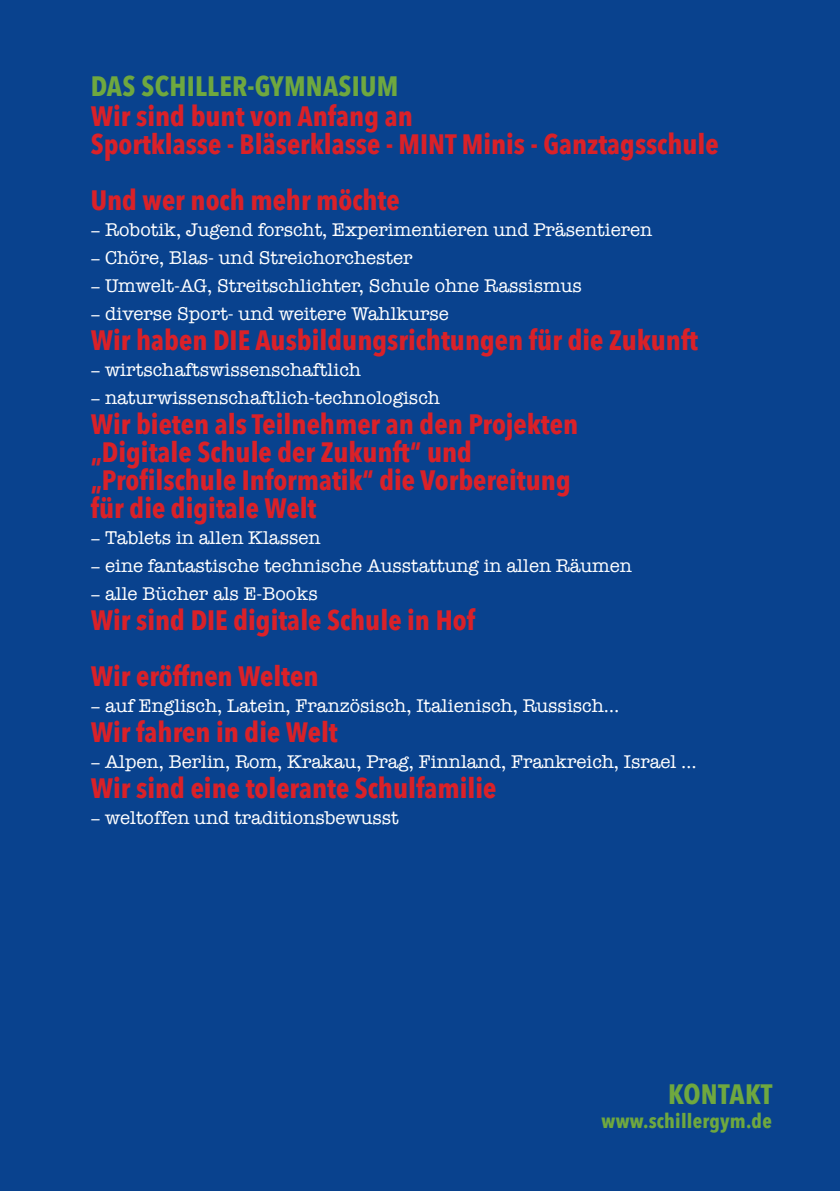
<style>
.page{position:relative;width:840px;height:1191px;background:#fff}
.page>*{position:absolute;margin:0;border:0;box-sizing:border-box;transform-origin:0 0}
.t1{font:700 28px/28px "Avenir Next Condensed";color:#da2128}
.t2{font:700 28px "Avenir Next Condensed";letter-spacing:.01em;color:#6fa83f}
.t3{font:700 20px "Avenir Next Condensed";letter-spacing:.01em;color:#6fa83f}
.t4{font:19px "American Typewriter";color:#fff}
</style>
<div class="page">
<div style="left:0;top:0;width:839px;height:1191px;background:#09428e"></div>
<h1 class="t2" style="left:91px;top:69px;width:309px">Das Schiller-Gymnasium</h1>
<h1 class="t1" style="left:91px;top:102px;width:323px">Wir sind bunt von Anfang an<br>Sportklasse - Bläserklasse - MINT</h1>
<h1 class="t1" style="left:461px;top:130px;width:258px">Minis - Ganztagsschule</h1>
<h1 class="t1" style="left:91px;top:186px;width:310px">Und wer noch mehr möchte</h1>
<p class="t4" style="left:91px;top:215px;width:562px">– Robotik, Jugend forscht, Experimentieren und Präsentieren</p>
<p class="t4" style="left:91px;top:243px;width:323px">– Chöre, Blas- und Streichorchester</p>
<p class="t4" style="left:91px;top:271px;width:492px">– Umwelt-AG, Streitschlichter, Schule ohne Rassismus</p>
<p class="t4" style="left:91px;top:299px;width:359px">– diverse Sport- und weitere Wahlkurse</p>
<h1 class="t1" style="left:91px;top:326px;width:608px">Wir haben DIE Ausbildungsrichtungen für die Zukunft</h1>
<p class="t4" style="left:91px;top:355px;width:271px">– wirtschaftswissenschaftlich</p>
<p class="t4" style="left:91px;top:383px;width:350px">– naturwissenschaftlich-technologisch</p>
<h1 class="t1" style="left:91px;top:410px;width:488px">Wir bieten als Teilnehmer an den Projekten „Digitale Schule der Zukunft“ und „Profilschule Informatik“ die Vorbereitung für die digitale Welt</h1>
<p class="t4" style="left:91px;top:523px;width:231px">– Tablets in allen Klassen</p>
<p class="t4" style="left:91px;top:551px;width:542px">– eine fantastische technische Ausstattung in allen Räumen</p>
<p class="t4" style="left:91px;top:579px;width:228px">– alle Bücher als E-Books</p>
<h1 class="t1" style="left:91px;top:592px;width:385px;line-height:56px">Wir sind DIE digitale Schule in Hof<br>Wir eröffnen Welten</h1>
<p class="t4" style="left:91px;top:691px;width:529px">– auf Englisch, Latein, Französisch, Italienisch, Russisch…</p>
<h1 class="t1" style="left:91px;top:718px;width:248px">Wir fahren in die Welt</h1>
<p class="t4" style="left:91px;top:747px;width:607px">– Alpen, Berlin, Rom, Krakau, Prag, Finnland, Frankreich, Israel …</p>
<h1 class="t1" style="left:91px;top:774px;width:407px">Wir sind eine tolerante Schulfamilie</h1>
<p class="t4" style="left:91px;top:803px;width:309px">– weltoffen und traditionsbewusst</p>
<h1 class="t2" style="left:667px;top:1077px;width:106px">Kontakt</h1>
<p class="t3" style="left:601px;top:1109px;width:172px">www.schillergym.de</p>
</div>
